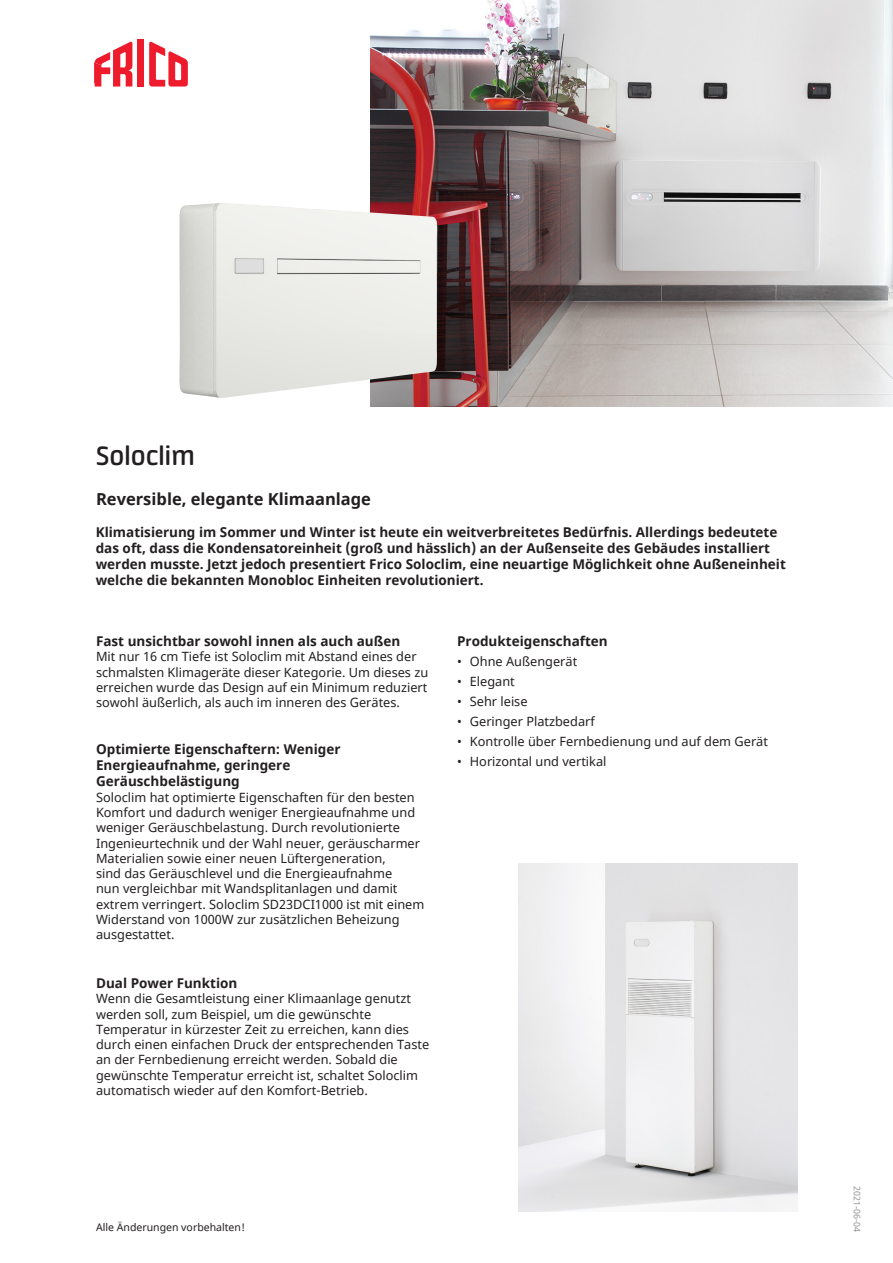
<style>
.page{position:relative;width:893px;height:1263px;background:#fff}
.page>*{position:absolute;margin:0;border:0;box-sizing:border-box;transform-origin:0 0}
.t1{font:600 30px "Neuron";color:#231f20}
.t2{font:700 16.5px "Noto Sans";color:#231f20}
.t3{font:700 13.5px/16.2px "Noto Sans";color:#231f20}
.brd{font:12.75px/15.3px "Noto Sans";color:#231f20}
.bildfot{font:10.5px "Noto Sans";color:#231f20}
.bildfot-2{font:9px "Noto Sans";color:#939598}
</style>
<div class="page">
<img style="left:371px;top:0;width:522px;height:406px">
<img style="left:179px;top:203px;width:259px;height:195px">
<img style="left:519px;top:863px;width:278px;height:349px">
<div style="left:137px;top:39px;width:7px;height:48px;background:#ee1b2c"></div>
<svg style="left:149px;top:41px;width:39px;height:46px"></svg>
<svg style="left:95px;top:41px;width:37px;height:46px"></svg>
<p class="t1" style="left:96px;top:439px;width:101px">Soloclim</p>
<p class="t2" style="left:96px;top:487px;width:276px">Reversible, elegante Klimaanlage</p>
<p class="t3" style="left:96px;top:524px;width:692px">Klimatisierung im Sommer und Winter ist heute ein weitverbreitetes Bedürfnis. Allerdings bedeutete das oft, dass die Kondensatoreinheit (groß und hässlich) an der Außenseite des Gebäudes installiert werden musste. Jetzt jedoch presentiert Frico Soloclim, eine neuartige Möglichkeit ohne Außeneinheit welche die bekannten Monobloc Einheiten revolutioniert.</p>
<p class="t3" style="left:96px;top:633px;width:306px">Fast unsichtbar sowohl innen als auch außen</p>
<p class="brd" style="left:96px;top:649px;width:334px">Mit nur 16 cm Tiefe ist Soloclim mit Abstand eines der schmalsten Klimageräte dieser Kategorie. Um dieses zu erreichen wurde das Design auf ein Minimum reduziert sowohl äußerlich, als auch im inneren des Gerätes.</p>
<p class="t3" style="left:96px;top:741px;width:246px">Optimierte Eigenschaftern: Weniger<br>Energieaufnahme, geringere<br>Geräuschbelästigung</p>
<p class="brd" style="left:96px;top:790px;width:330px">Soloclim hat optimierte Eigenschaften für den besten Komfort und dadurch weniger Energieaufnahme und weniger Geräuschbelastung. Durch revolutionierte Ingenieurtechnik und der Wahl neuer, geräuscharmer Materialien sowie einer neuen Lüftergeneration,<br>sind das Geräuschlevel und die Energieaufnahme<br>nun vergleichbar mit Wandsplitanlagen und damit extrem verringert. Soloclim SD23DCI1000 ist mit einem Widerstand von 1000W zur zusätzlichen Beheizung ausgestattet.</p>
<p class="t3" style="left:96px;top:975px;width:143px">Dual Power Funktion</p>
<p class="brd" style="left:96px;top:991px;width:335px">Wenn die Gesamtleistung einer Klimaanlage genutzt werden soll, zum Beispiel, um die gewünschte Temperatur in kürzester Zeit zu erreichen, kann dies durch einen einfachen Druck der entsprechenden Taste an der Fernbedienung erreicht werden. Sobald die gewünschte Temperatur erreicht ist, schaltet Soloclim automatisch wieder auf den Komfort-Betrieb.</p>
<p class="t3" style="left:457px;top:633px;width:152px">Produkteigenschaften</p>
<p class="brd" style="left:457px;top:654px;width:122px">• Ohne Außengerät</p>
<p class="brd" style="left:457px;top:674px;width:59px">• Elegant</p>
<p class="brd" style="left:457px;top:694px;width:72px">• Sehr leise</p>
<p class="brd" style="left:457px;top:714px;width:139px">• Geringer Platzbedarf</p>
<p class="brd" style="left:457px;top:734px;width:312px">• Kontrolle über Fernbedienung und auf dem Gerät</p>
<p class="brd" style="left:457px;top:754px;width:151px">• Horizontal und vertikal</p>
<p class="bildfot" style="left:96px;top:1219px;width:150px">Alle Änderungen vorbehalten!</p>
<p class="bildfot-2" style="left:863px;top:1186px;width:47px;rotate:90deg">2021-06-04</p>
</div>
